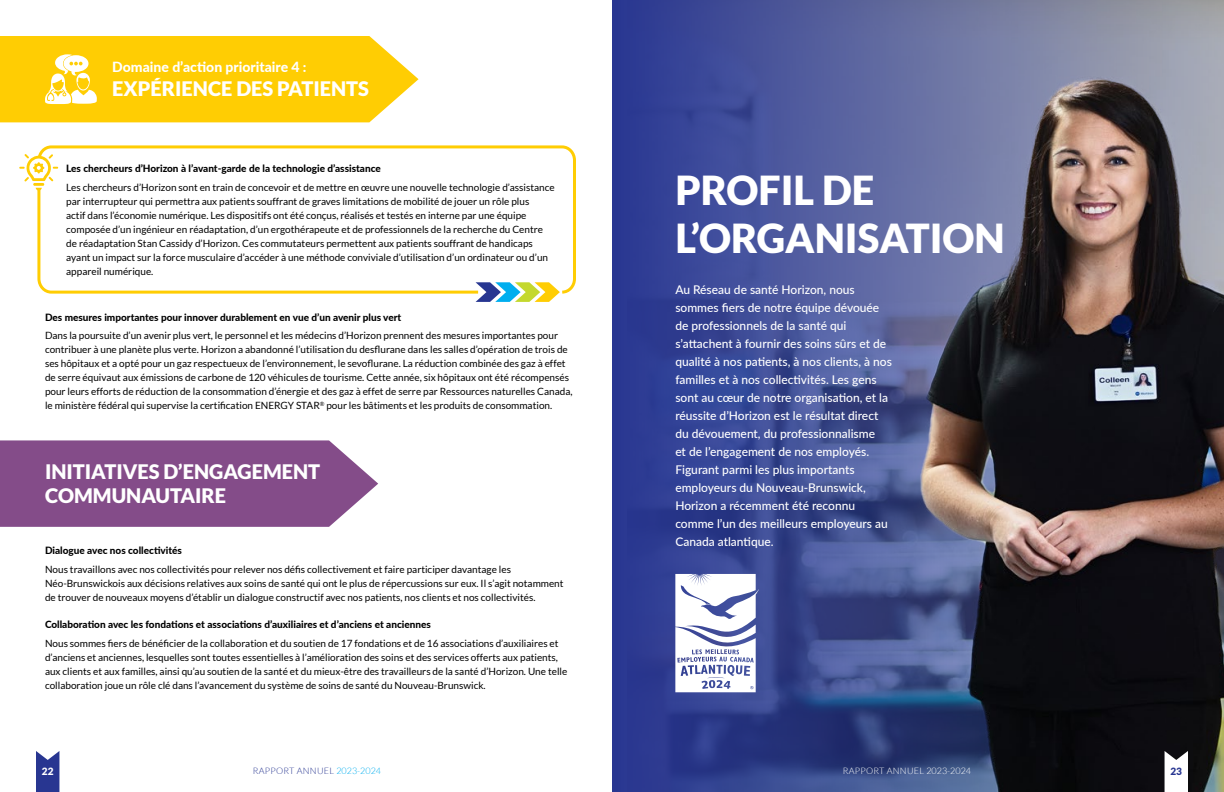
<style>
.page{position:relative;width:1224px;height:792px;background:#fff}
.page>*{position:absolute;margin:0;border:0;box-sizing:border-box;transform-origin:0 0}
.t1{font:900 40px/48px "Lato";color:#fff}
.t2{font:900 20px/24px "Lato";color:#fff}
.t3{font:800 14px "Lato";color:#fff}
.t4{font:500 12px/18px "Lato";color:#fff}
.t5{font:10px/14px "Lato";color:#000}
.t6{font:800 10px "Lato";color:#000}
.t7{font:900 10px "Lato";color:#fff}
.t8{font:900 10px "Lato";color:#283691}
.t9{font:300 9px "Lato";letter-spacing:.03em;color:#283691}
.t10{font:300 9px "Lato";letter-spacing:.03em;color:#fff}
.s1{color:#00aeef}
</style>
<div class="page">
<svg style="left:36px;top:751px;width:23px;height:41px"></svg>
<svg style="left:612px;top:0;width:216px;height:792px;background:#374594"></svg>
<img style="left:828px;top:0;width:396px;height:792px">
<svg style="left:1165px;top:751px;width:23px;height:41px"></svg>
<div style="left:37px;top:145px;width:539px;height:149px;border:3px solid #ffcd03;border-radius:13px"></div>
<svg style="left:476px;top:282px;width:84px;height:20px"></svg>
<svg style="left:19px;top:154px;width:39px;height:37px"></svg>
<svg style="left:0;top:36px;width:419px;height:86px;background:#ffd11a"></svg>
<svg style="left:0;top:440px;width:378px;height:87px;background:#8c5891"></svg>
<svg style="left:675px;top:574px;width:84px;height:118px"></svg>
<h3 class="t3" style="left:112px;top:56px;width:196px">Domaine d’action prioritaire 4 :</h3>
<h2 class="t2" style="left:112px;top:76px;width:258px">EXPÉRIENCE DES PATIENTS</h2>
<p class="t6" style="left:66px;top:161px;width:316px">Les chercheurs d’Horizon à l’avant-garde de la technologie d’assistance</p>
<p class="t5" style="left:66px;top:180px;width:490px">Les chercheurs d’Horizon sont en train de concevoir et de mettre en œuvre une nouvelle technologie d’assistance par interrupteur qui permettra aux patients souffrant de graves limitations de mobilité de jouer un rôle plus<br>actif dans l’économie numérique. Les dispositifs ont été conçus, réalisés et testés en interne par une équipe composée d’un ingénieur en réadaptation, d’un ergothérapeute et de professionnels de la recherche du Centre de réadaptation Stan Cassidy d’Horizon. Ces commutateurs permettent aux patients souffrant de handicaps ayant un impact sur la force musculaire d’accéder à une méthode conviviale d’utilisation d’un ordinateur ou d’un appareil numérique.</p>
<p class="t6" style="left:45px;top:310px;width:358px">Des mesures importantes pour innover durablement en vue d’un avenir plus vert</p>
<p class="t5" style="left:45px;top:329px;width:529px">Dans la poursuite d’un avenir plus vert, le personnel et les médecins d’Horizon prennent des mesures importantes pour contribuer à une planète plus verte. Horizon a abandonné l’utilisation du desflurane dans les salles d’opération de trois de ses hôpitaux et a opté pour un gaz respectueux de l’environnement, le sevoflurane. La réduction combinée des gaz à effet de serre équivaut aux émissions de carbone de 120 véhicules de tourisme. Cette année, six hôpitaux ont été récompensés pour leurs efforts de réduction de la consommation d’énergie et des gaz à effet de serre par Ressources naturelles Canada, le ministère fédéral qui supervise la certification ENERGY STAR<sup>®</sup> pour les bâtiments et les produits de consommation.</p>
<h2 class="t2" style="left:45px;top:460px;width:277px">INITIATIVES D’ENGAGEMENT<br>COMMUNAUTAIRE</h2>
<p class="t6" style="left:45px;top:543px;width:139px">Dialogue avec nos collectivités</p>
<p class="t5" style="left:45px;top:562px;width:520px">Nous travaillons avec nos collectivités pour relever nos défis collectivement et faire participer davantage les<br>Néo-Brunswickois aux décisions relatives aux soins de santé qui ont le plus de répercussions sur eux. Il s’agit notamment de trouver de nouveaux moyens d’établir un dialogue constructif avec nos patients, nos clients et nos collectivités.</p>
<p class="t6" style="left:45px;top:617px;width:387px">Collaboration avec les fondations et associations d’auxiliaires et d’anciens et anciennes</p>
<p class="t5" style="left:45px;top:636px;width:524px">Nous sommes fiers de bénéficier de la collaboration et du soutien de 17 fondations et de 16 associations d’auxiliaires et d’anciens et anciennes, lesquelles sont toutes essentielles à l’amélioration des soins et des services offerts aux patients, aux clients et aux familles, ainsi qu’au soutien de la santé et du mieux-être des travailleurs de la santé d’Horizon. Une telle collaboration joue un rôle clé dans l’avancement du système de soins de santé du Nouveau-Brunswick.</p>
<h1 class="t1" style="left:675px;top:166px;width:331px">PROFIL DE<br>L’ORGANISATION</h1>
<p class="t4" style="left:675px;top:280px;width:218px">Au Réseau de santé Horizon, nous sommes fiers de notre équipe dévouée de professionnels de la santé qui s’attachent à fournir des soins sûrs et de qualité à nos patients, à nos clients, à nos familles et à nos collectivités. Les gens sont au cœur de notre organisation, et la réussite d’Horizon est le résultat direct du dévouement, du professionnalisme<br>et de l’engagement de nos employés.<br>Figurant parmi les plus importants employeurs du Nouveau-Brunswick, Horizon a récemment été reconnu comme l’un des meilleurs employeurs au Canada atlantique.</p>
<p class="t7" style="left:42px;top:765px;width:13px">22</p>
<p class="t9" style="left:253px;top:766px;width:130px">RAPPORT ANNUEL <span class="s1">2023-2024</span></p>
<p class="t10" style="left:843px;top:766px;width:130px">RAPPORT ANNUEL 2023-2024</p>
<p class="t8" style="left:1170px;top:765px;width:13px">23</p>
</div>
